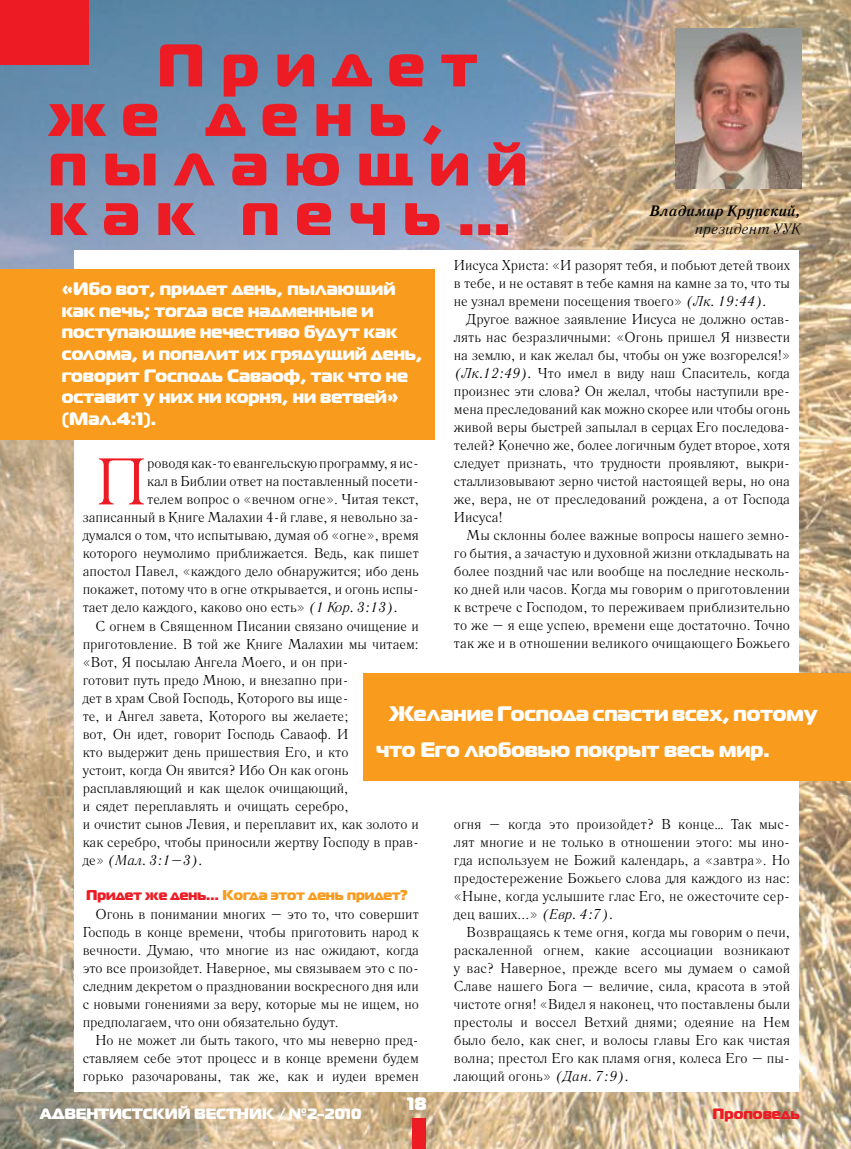
<style>
.page{position:relative;width:851px;height:1149px;background:#fff}
.page>*{position:absolute;margin:0;border:0;box-sizing:border-box;transform-origin:0 0}
.t1{font:65.7px "Literaturnaya C";color:#ed1c24}
.t2{font:60px/49.5px "Magistral Black C";letter-spacing:.28em;color:#ed1c24}
.t3{font:21px/36px "Magistral Black C";color:#fff}
.t4{font:18px/21.6px "Magistral Black C";color:#fff}
.t5{font:15px "Magistral Black C";color:#fff}
.t6{font:italic 700 15px "Literaturnaya C";color:#000}
.t7{font:italic 15px "Literaturnaya C";color:#000}
.t8{font:15px "Magistral Black C";color:#ed1c24}
.t9{font:14.25px/18px "Literaturnaya C";color:#000;text-align:justify}
.t10{font:14.25px "Magistral Black C";color:#f99b1c}
.t11{font:italic 14.25px "Literaturnaya C";color:#000}
.s1{font-style:italic}
.s2{font-style:normal}
.s3{color:#ed1c24}
</style>
<div class="page">
<img style="left:0;top:0;width:851px;height:1148px">
<div style="left:412px;top:1117px;width:13px;height:31px;background:#ed1c24"></div>
<div style="left:74px;top:250px;width:724px;height:841px;background:#fff"></div>
<img style="left:675px;top:29px;width:126px;height:159px">
<div style="left:0;top:269px;width:434px;height:170px;background:#f99b1c"></div>
<div style="left:363px;top:673px;width:487px;height:107px;background:#f99b1c"></div>
<div style="left:0;top:0;width:88px;height:65px;background:#ed1c24"></div>
<h2 class="t2" style="left:49px;top:37px;width:479px;text-indent:108px">Придет же день, пылающий как печь…</h2>
<p class="t6" style="left:649px;top:202px;width:152px">Владимир Крупский,</p>
<p class="t7" style="left:694px;top:221px;width:107px">президент УУК</p>
<p class="t9" style="left:454px;top:256px;width:337px">Иисуса Христа: «И разорят тебя, и побьют детей твоих в тебе, и не оставят в тебе камня на камне за то, что ты не узнал времени посещения твоего» <span class="s1">(Лк. 19:44).</span></p>
<p class="t9" style="left:454px;top:310px;width:337px;text-indent:13px">Другое важное заявление Иисуса не должно остав&shy;лять нас безразличными: «Огонь пришел Я низвести на землю, и как желал бы, чтобы он уже возгорелся!» <span class="s1">(Лк.12:49).</span> Что имел в виду наш Спаситель, когда произнес эти слова? Он желал, чтобы наступили вре&shy;мена преследований как можно скорее или чтобы огонь живой веры быстрей запылал в серцах Его последова&shy;телей? Конечно же, более логичным будет второе, хотя следует признать, что трудности проявляют, выкри&shy;сталлизовывают зерно чистой настоящей веры, но она же, вера, не от преследований рождена, а от Господа Иисуса!</p>
<p class="t9" style="left:454px;top:526px;width:337px;text-indent:13px">Мы склонны более важные вопросы нашего земно&shy;го бытия, а зачастую и духовной жизни откладывать на более поздний час или вообще на последние несколь&shy;ко дней или часов. Когда мы говорим о приготовлении к встрече с Господом, то переживаем приблизительно то же – я еще успею, времени еще достаточно. Точно так же и в отношении великого очищающего Божьего</p>
<p class="t4" style="left:62px;top:277px;width:362px">«Ибо вот, придет день, пылающий как печь; тогда все надменные и поступающие нечестиво будут как солома, и попалит их грядущий день, говорит Господь Саваоф, так что не оставит у них ни корня, ни ветвей» (Мал.4:1).</p>
<h1 class="t1" style="left:95px;top:444px;width:53px">П</h1>
<p class="t9" style="left:147px;top:454px;width:273px">роводя как-то евангельскую программу, я ис-</p>
<p class="t9" style="left:147px;top:472px;width:273px">кал в Библии ответ на поставленный посети-</p>
<p class="t9" style="left:147px;top:490px;width:273px">телем вопрос о «вечном огне». Читая текст,</p>
<p class="t9" style="left:83px;top:508px;width:337px">записанный в Книге Малахии 4-й главе, я невольно за-</p>
<p class="t9" style="left:83px;top:526px;width:337px">думался о том, что испытываю, думая об «огне», время</p>
<p class="t9" style="left:83px;top:544px;width:337px">которого неумолимо приближается. Ведь, как пишет</p>
<p class="t9" style="left:83px;top:562px;width:337px">апостол Павел, «каждого дело обнаружится; ибо день</p>
<p class="t9" style="left:83px;top:580px;width:337px">покажет, потому что в огне открывается, и огонь испы-</p>
<p class="t9" style="left:83px;top:598px;width:316px">тает дело каждого, каково оно есть» <span class="s1">(1 Кор. 3:13).</span></p>
<p class="t9" style="left:95px;top:616px;width:325px">С огнем в Священном Писании связано очищение и</p>
<p class="t9" style="left:83px;top:634px;width:337px">приготовление. В той же Книге Малахии мы читаем:</p>
<p class="t9" style="left:83px;top:652px;width:267px">«Вот, Я посылаю Ангела Моего, и он при-</p>
<p class="t9" style="left:83px;top:670px;width:267px">готовит путь предо Мною, и внезапно при-</p>
<p class="t9" style="left:83px;top:688px;width:267px">дет в храм Свой Господь, Которого вы ище-</p>
<p class="t9" style="left:83px;top:706px;width:267px">те, и Ангел завета, Которого вы желаете;</p>
<p class="t9" style="left:83px;top:724px;width:267px">вот, Он идет, говорит Господь Саваоф. И</p>
<p class="t9" style="left:83px;top:742px;width:267px">кто выдержит день пришествия Его, и кто</p>
<p class="t9" style="left:83px;top:760px;width:267px">устоит, когда Он явится? Ибо Он как огонь</p>
<p class="t9" style="left:83px;top:778px;width:267px">расплавляющий и как щелок очищающий,</p>
<p class="t9" style="left:83px;top:796px;width:267px">и сядет переплавлять и очищать серебро,</p>
<p class="t9" style="left:83px;top:814px;width:337px">и очистит сынов Левия, и переплавит их, как золото и</p>
<p class="t9" style="left:83px;top:832px;width:337px">как серебро, чтобы приносили жертву Господу в прав-</p>
<p class="t11" style="left:83px;top:851px;width:121px"><span class="s2">де»</span> (Мал. 3:1–3).</p>
<p class="t10" style="left:86px;top:885px;width:323px"><span class="s3">Придет же день…</span> Когда этот день придет?</p>
<p class="t9" style="left:83px;top:904px;width:337px;text-indent:13px">Огонь в понимании многих – это то, что совершит Господь в конце времени, чтобы приготовить народ к вечности. Думаю, что многие из нас ожидают, когда это все произойдет. Наверное, мы связываем это с по&shy;следним декретом о праздновании воскресного дня или с новыми гонениями за веру, которые мы не ищем, но предполагаем, что они обязательно будут.</p>
<p class="t9" style="left:83px;top:1030px;width:337px;text-indent:13px">Но не может ли быть такого, что мы неверно пред&shy;ставляем себе этот процесс и в конце времени будем горько разочарованы, так же, как и иудеи времен</p>
<h3 class="t3" style="left:376px;top:693px;width:443px;text-indent:13px">Желание Господа спасти всех, потому что Его любовью покрыт весь мир.</h3>
<p class="t9" style="left:454px;top:814px;width:337px">огня – когда это произойдет? В конце… Так мыс&shy;лят многие и не только в отношении этого: мы ино&shy;гда используем не Божий календарь, а «завтра». Но предостережение Божьего слова для каждого из нас: «Ныне, когда услышите глас Его, не ожесточите сер&shy;дец ваших...» <span class="s1">(Евр. 4:7).</span></p>
<p class="t9" style="left:454px;top:922px;width:337px;text-indent:13px">Возвращаясь к теме огня, когда мы говорим о печи, раскаленной огнем, какие ассоциации возникают у вас? Наверное, прежде всего мы думаем о самой Славе нашего Бога – величие, сила, красота в этой чистоте огня! «Видел я наконец, что поставлены были престолы и воссел Ветхий днями; одеяние на Нем было бело, как снег, и волосы главы Его как чистая волна; престол Его как пламя огня, колеса Его – пы&shy;лающий огонь» <span class="s1">(Дан. 7:9).</span></p>
<p class="t4" style="left:407px;top:1091px;width:21px">18</p>
<p class="t5" style="left:40px;top:1103px;width:323px">АДВЕНТИСТСКИЙ ВЕСТНИК / №2-2010</p>
<p class="t8" style="left:712px;top:1103px;width:89px">Проповедь</p>
</div>
